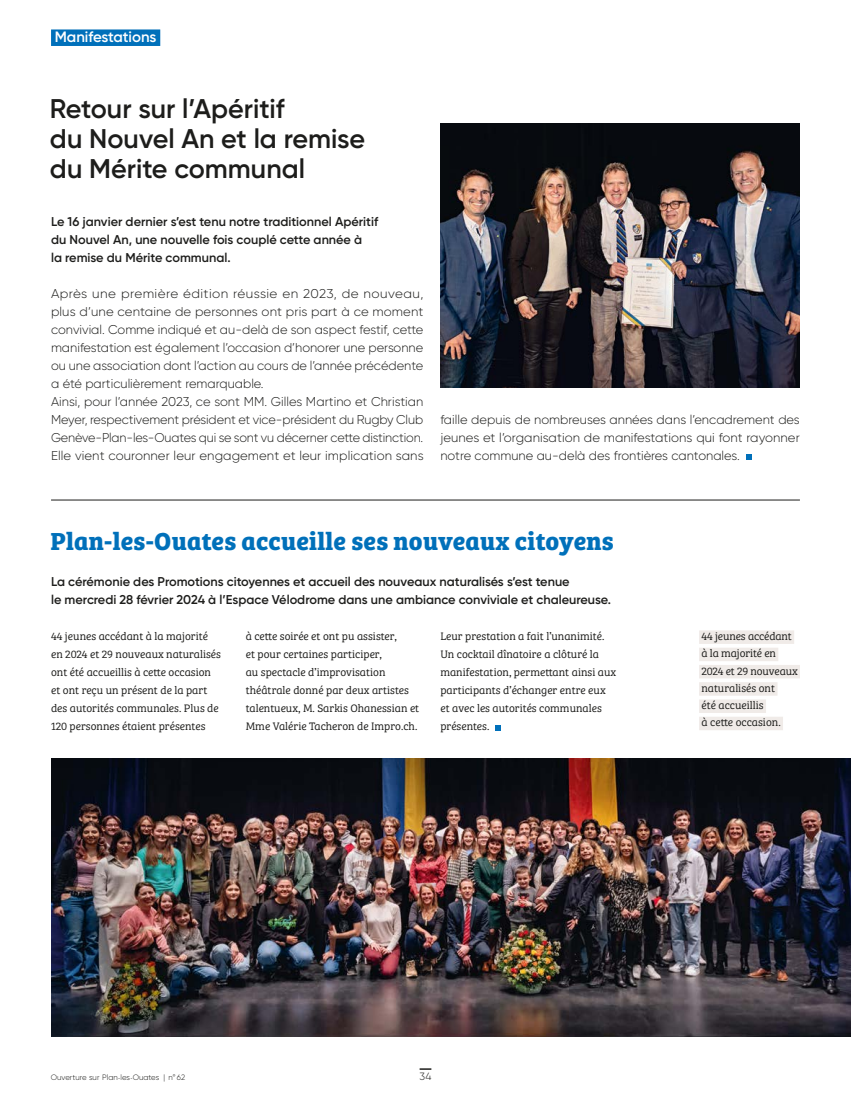
<style>
.page{position:relative;width:851px;height:1106px;background:#fff}
.page>*{position:absolute;margin:0;border:0;box-sizing:border-box;transform-origin:0 0}
.t1{font:600 27px/30px "Gilroy";color:#1d1d1b}
.t2{font:700 25.5px "Bree Serif";letter-spacing:.01em;color:#0070ba}
.t3{font:600 15px "Gilroy";color:#fff}
.t4{font:300 12.75px/18px "Gilroy";color:#1d1d1b;scale:1.05 1}
.t5{font:600 12.75px/18px "Gilroy";color:#1d1d1b}
.t6{font:300 12.75px/18px "Gilroy";color:#1d1d1b;text-align:justify}
.t7{font:11.25px/18px "Bree Serif Lt";color:#1d1d1b}
.t8{font:300 10.5px "Gilroy";color:#1d1d1b}
.t9{font:300 7.8px "Gilroy";color:#1d1d1b}
.s1{font-size:7.05px}
</style>
<div class="page">
<svg style="left:746px;top:455px;width:5px;height:5px"></svg>
<img style="left:440px;top:124px;width:359px;height:264px">
<svg style="left:495px;top:725px;width:5px;height:5px"></svg>
<img style="left:51px;top:758px;width:799px;height:278px">
<hr style="left:51px;top:500px;width:748px;height:1px;background:#1d1d1b">
<div style="left:699px;top:630px;width:95px;height:14px;background:#f0ebe8"></div>
<div style="left:699px;top:647px;width:79px;height:14px;background:#f0ebe8"></div>
<div style="left:699px;top:665px;width:100px;height:13px;background:#f0ebe8"></div>
<div style="left:699px;top:682px;width:78px;height:13px;background:#f0ebe8"></div>
<div style="left:699px;top:699px;width:67px;height:14px;background:#f0ebe8"></div>
<div style="left:699px;top:716px;width:83px;height:14px;background:#f0ebe8"></div>
<div style="left:51px;top:29px;width:109px;height:17px;background:#0070ba"></div>
<svg style="left:419px;top:1068px;width:12px;height:1px"></svg>
<h3 class="t3" style="left:55px;top:27px;width:103px">Manifestations</h3>
<h1 class="t1" style="left:50px;top:93px;width:316px">Retour sur l’Apéritif<br>du Nouvel An et la remise du Mérite communal</h1>
<p class="t5" style="left:51px;top:212px;width:328px">Le 16 janvier dernier s’est tenu notre traditionnel Apéritif du Nouvel An, une nouvelle fois couplé cette année à<br>la remise du Mérite communal.</p>
<p class="t4" style="left:51px;top:284px;width:356px">Après une première édition réussie en 2023, de nouveau, plus d’une centaine de personnes ont pris part à ce moment convivial. Comme indiqué et au-delà de son aspect festif, cette manifestation est également l’occasion d’honorer une personne ou une association dont l’action au cours de l’année précédente a été particulièrement remarquable.<br>Ainsi, pour l’année 2023, ce sont MM. Gilles Martino et Christian Meyer, respectivement président et vice-président du Rugby Club Genève-Plan-les-Ouates qui se sont vu décerner cette distinction.<br>Elle vient couronner leur engagement et leur implication sans</p>
<p class="t6" style="left:440px;top:410px;width:361px">faille depuis de nombreuses années dans l’encadrement des jeunes et l’organisation de manifestations qui font rayonner notre commune au-delà des frontières cantonales.</p>
<h2 class="t2" style="left:50px;top:521px;width:565px">Plan-les-Ouates accueille ses nouveaux citoyens</h2>
<p class="t5" style="left:51px;top:572px;width:561px">La cérémonie des Promotions citoyennes et accueil des nouveaux naturalisés s’est tenue<br>le mercredi 28 février 2024 à l’Espace Vélodrome dans une ambiance conviviale et chaleureuse.</p>
<p class="t7" style="left:51px;top:626px;width:171px">44 jeunes accédant à la majorité en 2024 et 29 nouveaux naturalisés ont été accueillis à cette occasion et ont reçu un présent de la part des autorités communales. Plus de 120 personnes étaient présentes</p>
<p class="t7" style="left:246px;top:626px;width:175px">à cette soirée et ont pu assister,<br>et pour certaines participer,<br>au spectacle d’improvisation théâtrale donné par deux artistes talentueux, M. Sarkis Ohanessian et Mme Valérie Tacheron de Impro.ch.</p>
<p class="t7" style="left:440px;top:626px;width:177px">Leur prestation a fait l’unanimité.<br>Un cocktail dînatoire a clôturé la manifestation, permettant ainsi aux participants d’échanger entre eux et avec les autorités communales présentes.</p>
<p class="t7" style="left:701px;top:627px;width:98px;line-height:17.2px">44 jeunes accédant à la majorité en<br>2024 et 29 nouveaux naturalisés ont<br>été accueillis<br>à cette occasion.</p>
<p class="t9" style="left:51px;top:1073px;width:136px">Ouverture sur Plan-les-Ouates | n<span class="s1">°</span> 62</p>
<p class="t8" style="left:419px;top:1070px;width:13px">34</p>
</div>
